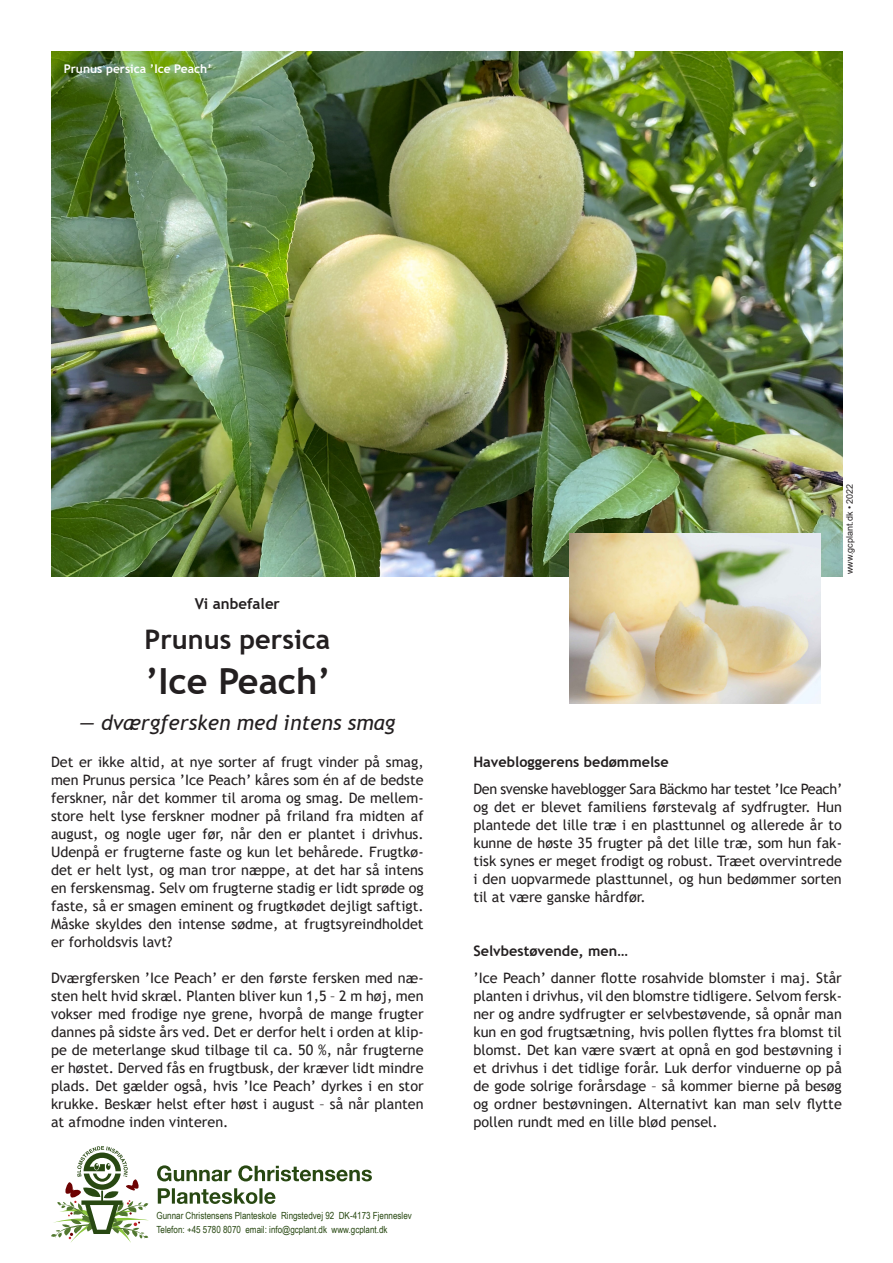
<style>
.page{position:relative;width:893px;height:1263px;background:#fff}
.page>*{position:absolute;margin:0;border:0;box-sizing:border-box;transform-origin:0 0}
.t1{font:700 36px "Trebuchet MS";color:#231f20}
.t2{font:700 27px "Trebuchet MS";color:#231f20}
.t3{font:italic 21px "Trebuchet MS";color:#231f20}
.t4{font:700 15px "Trebuchet MS";color:#231f20}
.t5{font:14.4px/18px "Trebuchet MS";color:#231f20;text-align:justify}
.t6{font:700 14.4px "Trebuchet MS";color:#231f20}
.t7{font:700 12px "Trebuchet MS";color:#fff}
.Brødtekst{font:9.9px "Arial Narrow";color:#284812}
.t8{font:9px "Arial";color:#231f20}
</style>
<div class="page">
<img style="left:51px;top:51px;width:791px;height:525px">
<img style="left:570px;top:533px;width:250px;height:171px">
<svg style="left:157px;top:1165px;width:215px;height:39px"></svg>
<svg style="left:51px;top:1146px;width:98px;height:97px"></svg>
<p class="t7" style="left:64px;top:61px;width:149px">Prunus persica ’Ice Peach’</p>
<p class="t4" style="left:195px;top:594px;width:87px">Vi anbefaler</p>
<p class="t2" style="left:145px;top:623px;width:187px">Prunus persica</p>
<p class="t1" style="left:145px;top:659px;width:187px">’Ice Peach’</p>
<p class="t3" style="left:79px;top:710px;width:317px">— dværgfersken med intens smag</p>
<p class="t5" style="left:51px;top:752px;width:374px">Det er ikke altid, at nye sorter af frugt vinder på smag, men Prunus persica ’Ice Peach’ kåres som én af de bedste ferskner, når det kommer til aroma og smag. De mellem&shy;store helt lyse ferskner modner på friland fra midten af august, og nogle uger før, når den er plantet i drivhus.<br>Udenpå er frugterne faste og kun let behårede. Frugtkø&shy;det er helt lyst, og man tror næppe, at det har så intens en ferskensmag. Selv om frugterne stadig er lidt sprøde og faste, så er smagen eminent og frugtkødet dejligt saftigt.<br>Måske skyldes den intense sødme, at frugtsyreindholdet er forholdsvis lavt?</p>
<p class="t5" style="left:51px;top:968px;width:374px">Dværgfersken ’Ice Peach’ er den første fersken med næ&shy;sten helt hvid skræl. Planten bliver kun 1,5 – 2 m høj, men vokser med frodige nye grene, hvorpå de mange frugter dannes på sidste års ved. Det er derfor helt i orden at klip&shy;pe de meterlange skud tilbage til ca. 50 %, når frugterne er høstet. Derved fås en frugtbusk, der kræver lidt mindre plads. Det gælder også, hvis ’Ice Peach’ dyrkes i en stor krukke. Beskær helst efter høst i august – så når planten at afmodne inden vinteren.</p>
<p class="Brødtekst" style="left:157px;top:1208px;width:257px">Gunnar Christensens Planteskole Ringstedvej 92 DK-4173 Fjenneslev</p>
<p class="Brødtekst" style="left:157px;top:1222px;width:233px">Telefon: +45 5780 8070 email: info@gcplant.dk www.gcplant.dk</p>
<p class="t8" style="left:843px;top:574px;width:92px;rotate:-90deg">www.gcplant.dk • 2022</p>
<p class="t6" style="left:473px;top:752px;width:197px">Havebloggerens bedømmelse</p>
<p class="t5" style="left:473px;top:779px;width:370px">Den svenske haveblogger Sara Bäckmo har testet ’Ice Peach’ og det er blevet familiens førstevalg af sydfrugter. Hun plantede det lille træ i en plasttunnel og allerede år to kunne de høste 35 frugter på det lille træ, som hun fak&shy;tisk synes er meget frodigt og robust. Træet overvintrede i den uopvarmede plasttunnel, og hun bedømmer sorten til at være ganske hårdfør.</p>
<p class="t6" style="left:473px;top:941px;width:156px">Selvbestøvende, men…</p>
<p class="t5" style="left:473px;top:968px;width:370px">’Ice Peach’ danner flotte rosahvide blomster i maj. Står planten i drivhus, vil den blomstre tidligere. Selvom fersk&shy;ner og andre sydfrugter er selvbestøvende, så opnår man kun en god frugtsætning, hvis pollen flyttes fra blomst til blomst. Det kan være svært at opnå en god bestøvning i et drivhus i det tidlige forår. Luk derfor vinduerne op på de gode solrige forårsdage – så kommer bierne på besøg og ordner bestøvningen. Alternativt kan man selv flytte pollen rundt med en lille blød pensel.</p>
</div>
